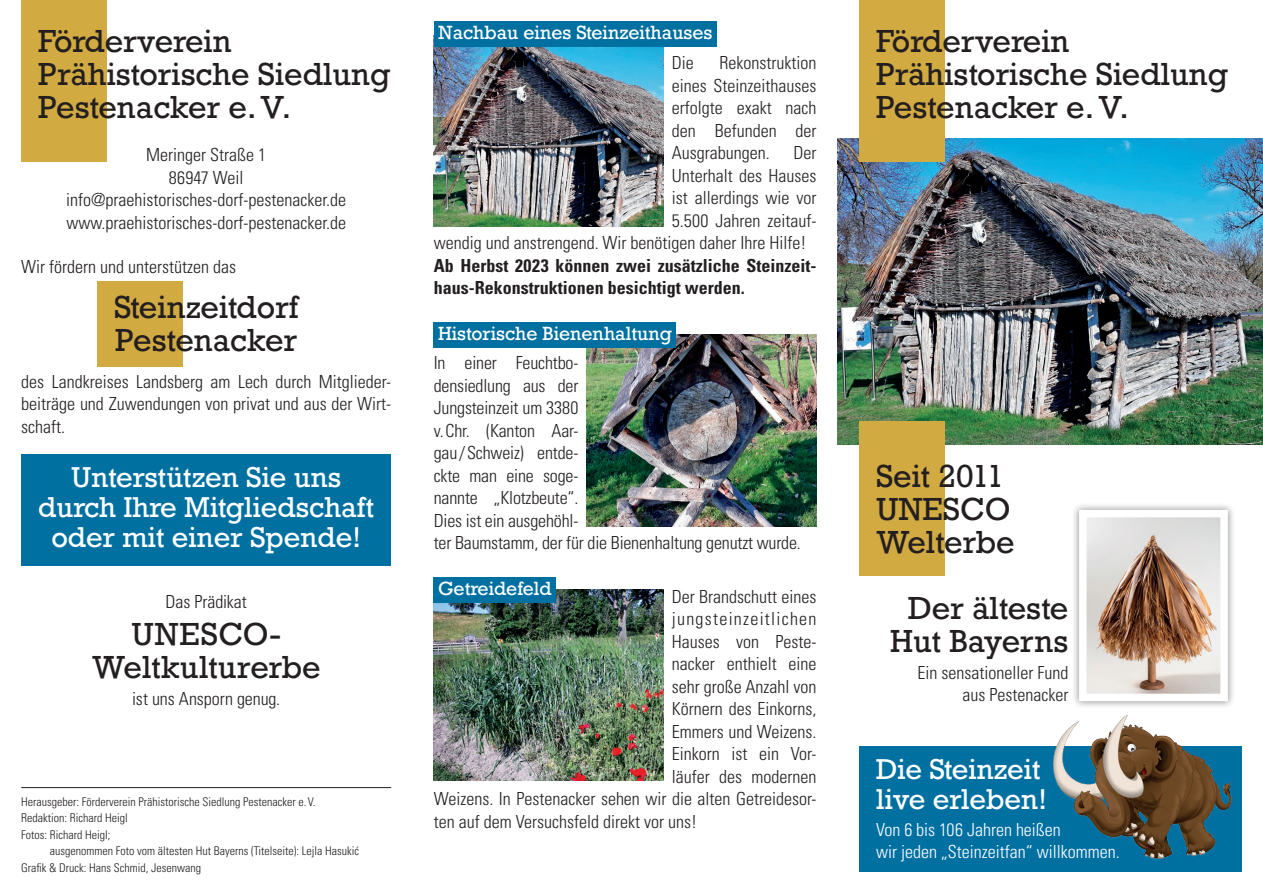
<style>
.page{position:relative;width:1263px;height:893px;background:#fff}
.page>*{position:absolute;margin:0;border:0;box-sizing:border-box;transform-origin:0 0}
.t1{font:30px/33px "Rockwell Nova";color:#231f20}
.t2{font:27px/30px "Rockwell Nova";color:#fff;text-align:center}
.t3{font:300 condensed 18px/22.5px "Univers";color:#231f20;text-align:justify}
.t4{font:700 condensed 18px/22.5px "Univers";color:#231f20}
.t5{font:18px "Rockwell Nova";color:#fff}
.t6{font:300 condensed 18px/22.5px "Univers";color:#fff}
.t7{font:300 condensed 18px "Univers";letter-spacing:.07em;color:#231f20}
.t8{font:300 condensed 12px/16.5px "Univers";color:#231f20}
</style>
<div class="page">
<div style="left:98px;top:281px;width:85px;height:85px;background:#d2aa42"></div>
<img style="left:838px;top:138px;width:425px;height:306px">
<div style="left:859px;top:0;width:85px;height:162px;background:#d2aa42"></div>
<div style="left:21px;top:0;width:85px;height:162px;background:#d2aa42"></div>
<div style="left:859px;top:421px;width:85px;height:155px;background:#d2aa42"></div>
<div style="left:21px;top:454px;width:370px;height:112px;background:#0070a1"></div>
<div style="left:859px;top:746px;width:383px;height:126px;background:#0070a1"></div>
<img style="left:1052px;top:715px;width:180px;height:144px">
<div style="left:1226px;top:822px;width:16px;height:50px;background:#0070a1"></div>
<div style="left:1071px;top:502px;width:164px;height:207px;background:#231f20;opacity:.5"></div>
<img style="left:1088px;top:519px;width:131px;height:173px">
<div style="left:1079px;top:510px;width:149px;height:191px;border:8px solid #fff"></div>
<img style="left:587px;top:335px;width:229px;height:191px">
<div style="left:434px;top:322px;width:242px;height:25px;background:#0070a1"></div>
<img style="left:434px;top:590px;width:229px;height:191px">
<div style="left:434px;top:577px;width:122px;height:25px;background:#0070a1"></div>
<img style="left:434px;top:47px;width:229px;height:180px">
<div style="left:434px;top:21px;width:282px;height:26px;background:#0070a1"></div>
<hr style="left:21px;top:787px;width:370px;height:1px;background:#231f20">
<h1 class="t1" style="left:38px;top:25px;width:354px">Förderverein<br>Prähistorische Siedlung<br>Pestenacker e.V.</h1>
<p class="t3" style="left:66px;top:143px;width:282px;text-align:center">Meringer Straße 1<br>86947 Weil info@praehistorisches-dorf-pestenacker.de www.praehistorisches-dorf-pestenacker.de</p>
<p class="t3" style="left:21px;top:255px;width:216px">Wir fördern und unterstützen das</p>
<h1 class="t1" style="left:114px;top:291px;width:186px">Steinzeitdorf<br>Pestenacker</h1>
<p class="t3" style="left:21px;top:370px;width:371px">des Landkreises Landsberg am Lech durch Mitglieder&shy;beiträge und Zuwendungen von privat und aus der Wirt&shy;schaft.</p>
<h2 class="t2" style="left:38px;top:463px;width:338px">Unterstützen Sie uns durch Ihre Mitgliedschaft oder mit einer Spende!</h2>
<p class="t3" style="left:166px;top:590px;width:83px">Das Prädikat</p>
<h1 class="t1" style="left:92px;top:619px;width:230px;text-align:center">UNESCO-<br>Weltkulturerbe</h1>
<p class="t3" style="left:132px;top:687px;width:150px">ist uns Ansporn genug.</p>
<p class="t8" style="left:21px;top:793px;width:296px">Herausgeber: Förderverein Prähistorische Siedlung Pestenacker e.V.<br>Redaktion: Richard Heigl<br>Fotos: Richard Heigl;</p>
<p class="t8" style="left:21px;top:842px;width:339px;text-indent:29px">ausgenommen Foto vom ältesten Hut Bayerns (Titelseite): Lejla Hasukic<br>Grafik &amp; Druck: Hans Schmid, Jesenwang</p>
<p class="t8" style="left:355px;top:842px;width:5px">´</p>
<p class="t5" style="left:438px;top:21px;width:276px">Nachbau eines Steinzeithauses</p>
<p class="t3" style="left:672px;top:51px;width:146px;text-indent:48px">Rekonstruktion eines Steinzeithauses erfolgte exakt nach den Befunden der Ausgrabungen.</p>
<p class="t3" style="left:672px;top:51px;width:23px">Die</p>
<p class="t3" style="left:793px;top:141px;width:25px">Der</p>
<p class="t3" style="left:672px;top:164px;width:146px">Unterhalt des Hauses</p>
<p class="t3" style="left:672px;top:186px;width:146px">ist allerdings wie vor</p>
<p class="t3" style="left:672px;top:209px;width:146px">5.500 Jahren zeitauf-</p>
<p class="t3" style="left:434px;top:231px;width:374px">wendig und anstrengend. Wir benötigen daher Ihre Hilfe!</p>
<p class="t4" style="left:434px;top:254px;width:384px">Ab Herbst 2023 können zwei zusätzliche Steinzeit&shy;haus-Rekonstruktionen besichtigt werden.</p>
<p class="t5" style="left:438px;top:322px;width:236px">Historische Bienenhaltung</p>
<p class="t3" style="left:434px;top:351px;width:369px;text-align:left">In einer Feuchtbo-<br>densiedlung aus der<br>Jungsteinzeit um 3380<br>v.Chr. (Kanton Aar-<br>gau/Schweiz) entde-<br>ckte man eine soge-<br>nannte „Klotzbeute“.<br>Dies ist ein ausgehöhl-<br>ter Baumstamm, der für die Bienenhaltung genutzt wurde.</p>
<p class="t3" style="left:672px;top:585px;width:146px">Der Brandschutt eines</p>
<p class="t7" style="left:672px;top:608px;width:146px">jungsteinzeitlichen</p>
<p class="t3" style="left:672px;top:630px;width:146px">Hauses von Peste-</p>
<p class="t3" style="left:672px;top:652px;width:146px">nacker enthielt eine</p>
<p class="t3" style="left:672px;top:675px;width:146px">sehr große Anzahl von</p>
<p class="t3" style="left:672px;top:697px;width:146px">Körnern des Einkorns,</p>
<p class="t3" style="left:672px;top:720px;width:146px">Emmers und Weizens.</p>
<p class="t3" style="left:672px;top:742px;width:146px">Einkorn ist ein Vor-</p>
<p class="t3" style="left:672px;top:765px;width:146px">läufer des modernen</p>
<p class="t3" style="left:434px;top:787px;width:384px">Weizens. In Pestenacker sehen wir die alten Getreidesor-</p>
<p class="t3" style="left:434px;top:810px;width:265px">ten auf dem Versuchsfeld direkt vor uns!</p>
<p class="t5" style="left:438px;top:577px;width:115px">Getreidefeld</p>
<h1 class="t1" style="left:876px;top:25px;width:354px">Förderverein<br>Prähistorische Siedlung<br>Pestenacker e.V.</h1>
<h1 class="t1" style="left:876px;top:460px;width:140px">Seit 2011<br>UNESCO<br>Welterbe</h1>
<h1 class="t1" style="left:890px;top:592px;width:180px;text-align:center">Der älteste<br>Hut Bayerns</h1>
<p class="t3" style="left:917px;top:661px;width:152px;text-align:right">Ein sensationeller Fund aus Pestenacker</p>
<h2 class="t2" style="left:876px;top:755px;width:172px;text-align:left">Die Steinzeit live erleben!</h2>
<p class="t6" style="left:876px;top:818px;width:245px">Von 6 bis 106 Jahren heißen<br>wir jeden „Steinzeitfan“ willkommen.</p>
</div>
